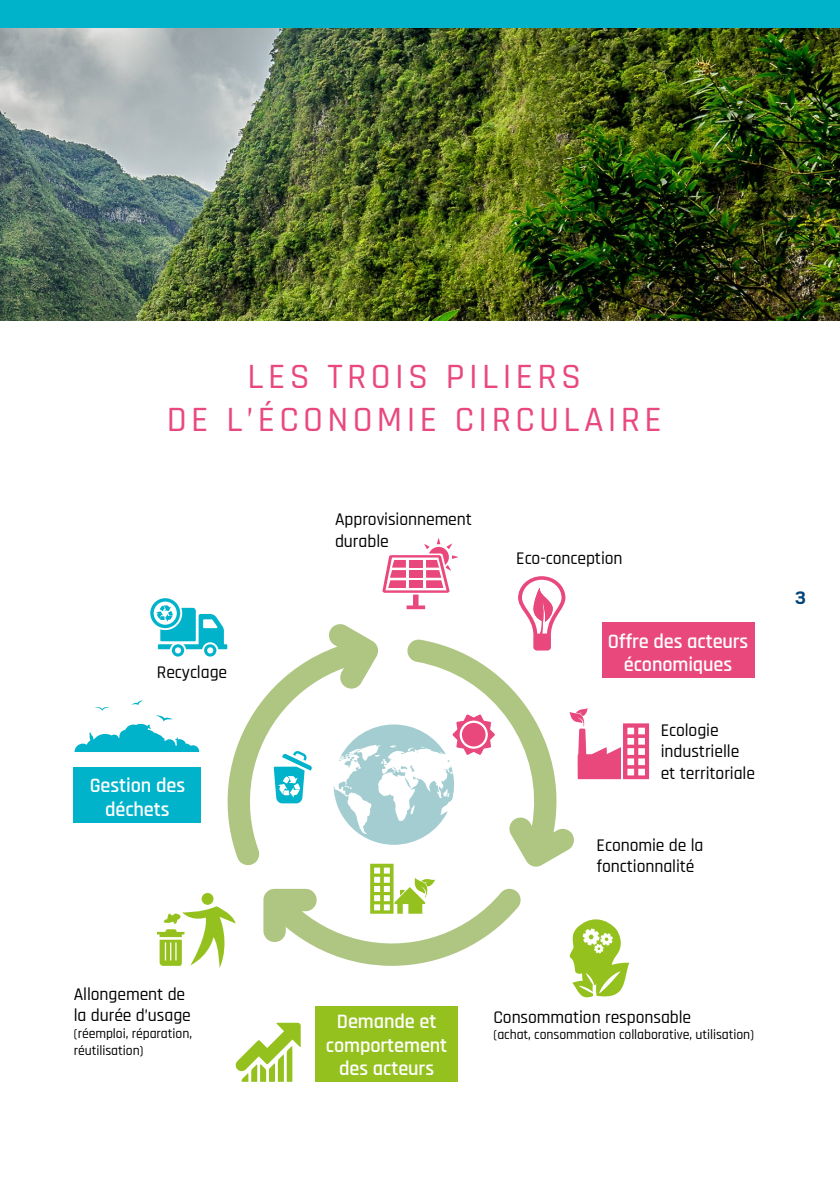
<style>
.page{position:relative;width:840px;height:1191px;background:#fff}
.page>*{position:absolute;margin:0;border:0;box-sizing:border-box;transform-origin:0 0}
.t1{font:500 36px/43.2px "Rajdhani";letter-spacing:.12em;color:#e9487d;text-align:center}
.t2{font:600 20.6px/23.2px "Rajdhani";letter-spacing:-.005em;color:#fff;text-align:center}
.t3{font:700 20px "Scout";color:#004379}
.t4{font:500 18px/21.6px "Rajdhani";letter-spacing:-.005em;color:#000}
.t5{font:500 14px/16.8px "Rajdhani";letter-spacing:-.005em;color:#000}
</style>
<div class="page">
<div style="left:0;top:0;width:839px;height:28px;background:#00b3cb"></div>
<img style="left:0;top:28px;width:839px;height:292px">
<svg style="left:235px;top:1022px;width:65px;height:59px"></svg>
<div style="left:315px;top:1005px;width:143px;height:76px;background:#95c11f"></div>
<div style="left:601px;top:622px;width:153px;height:56px;background:#e9487d"></div>
<svg style="left:74px;top:538px;width:574px;height:460px"></svg>
<h1 class="t1" style="left:167px;top:356px;width:496px">LES TROIS PILIERS<br>DE L’ÉCONOMIE CIRCULAIRE</h1>
<p class="t4" style="left:157px;top:662px;width:72px">Recyclage</p>
<p class="t2" style="left:90px;top:774px;width:97px">Gestion des déchets</p>
<p class="t4" style="left:335px;top:509px;width:138px">Approvisionnement durable</p>
<p class="t4" style="left:516px;top:548px;width:108px">Eco-conception</p>
<p class="t2" style="left:607px;top:630px;width:142px">Offre des acteurs économiques</p>
<p class="t4" style="left:660px;top:719px;width:96px">Ecologie industrielle et territoriale</p>
<p class="t4" style="left:596px;top:834px;width:108px">Economie de la fonctionnalité</p>
<p class="t3" style="left:794px;top:584px;width:13px">3</p>
<p class="t4" style="left:74px;top:983px;width:119px">Allongement de la durée d’usage</p>
<p class="t5" style="left:74px;top:1025px;width:120px">(réemploi, réparation, réutilisation)</p>
<p class="t2" style="left:326px;top:1010px;width:123px">Demande et comportement des acteurs</p>
<p class="t4" style="left:493px;top:1006px;width:199px">Consommation responsable</p>
<p class="t5" style="left:493px;top:1027px;width:262px">(achat, consommation collaborative, utilisation)</p>
</div>
